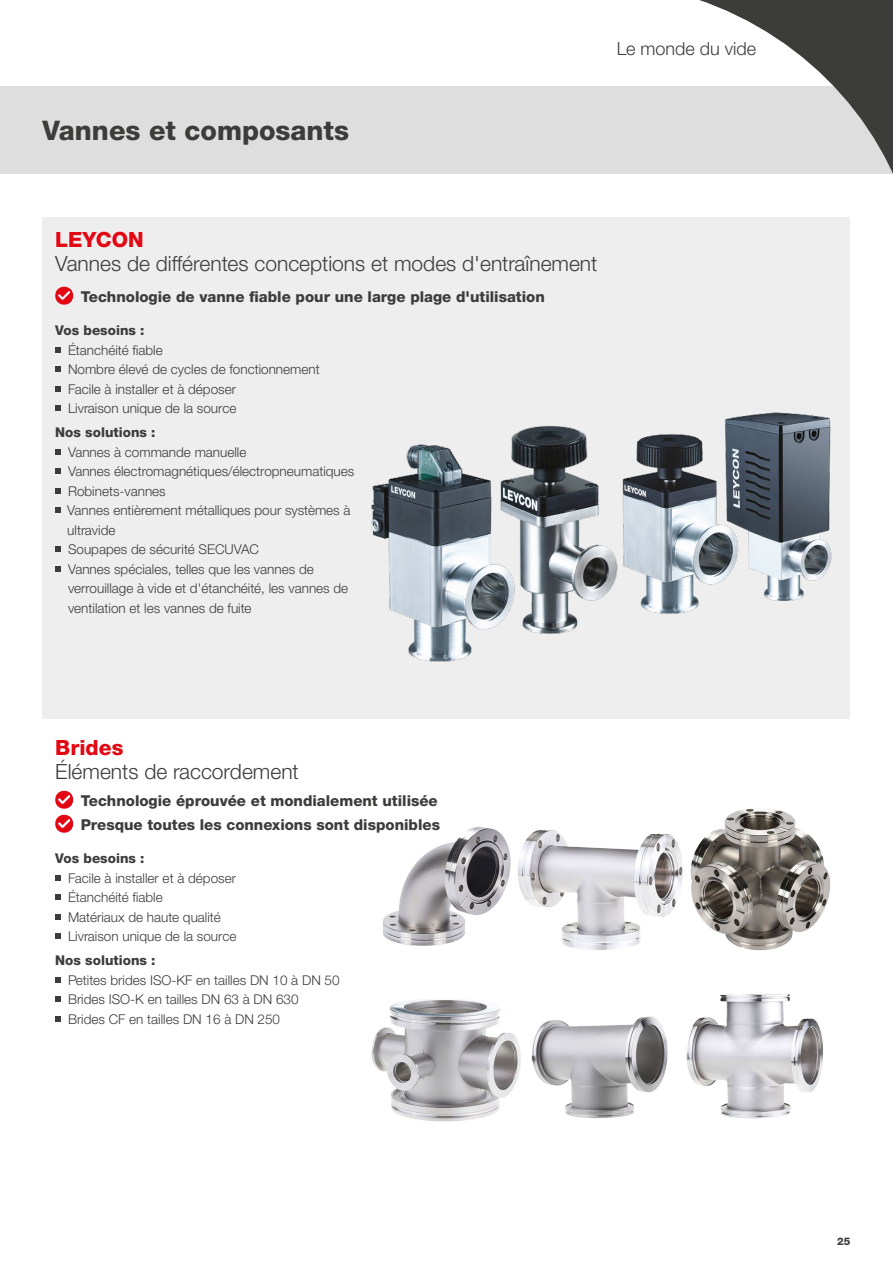
<style>
.page{position:relative;width:893px;height:1263px;background:#fff}
.page>*{position:absolute;margin:0;border:0;box-sizing:border-box;transform-origin:0 0}
.t1{font:800 27px "Helvetica Neue LTW1 G";color:#3c3c3b}
.t2{font:300 21px "Helvetica Neue LTW1 G";color:#3c3c3b}
.t3{font:800 21px "Helvetica Neue LTW1 G";color:#e30613}
.t4{font:300 18px "Helvetica Neue LTW1 G";color:#3c3c3b}
.t5{font:800 15px/24px "Helvetica Neue LTW1 G";color:#3c3c3b}
.t6{font:300 13.5px/19.5px "Helvetica Neue LTW1 G";color:#3c3c3b}
.t7{font:800 13.5px "Helvetica Neue LTW1 G";color:#3c3c3b}
.t8{font:800 10.5px "Helvetica Neue LTW1 G";color:#3c3c3b}
</style>
<div class="page">
<div style="left:43px;top:217px;width:807px;height:502px;background:#eee"></div>
<div style="left:0;top:87px;width:893px;height:87px;background:#dedede"></div>
<svg style="left:55px;top:791px;width:18px;height:18px"></svg>
<svg style="left:55px;top:815px;width:18px;height:18px"></svg>
<svg style="left:55px;top:287px;width:18px;height:18px"></svg>
<svg style="left:55px;top:875px;width:6px;height:5px"></svg>
<svg style="left:55px;top:894px;width:6px;height:6px"></svg>
<svg style="left:55px;top:914px;width:6px;height:5px"></svg>
<svg style="left:55px;top:933px;width:6px;height:6px"></svg>
<svg style="left:55px;top:977px;width:6px;height:5px"></svg>
<svg style="left:55px;top:996px;width:6px;height:6px"></svg>
<svg style="left:55px;top:1016px;width:6px;height:5px"></svg>
<svg style="left:55px;top:347px;width:6px;height:5px"></svg>
<svg style="left:55px;top:366px;width:6px;height:6px"></svg>
<svg style="left:55px;top:386px;width:6px;height:5px"></svg>
<svg style="left:55px;top:405px;width:6px;height:6px"></svg>
<svg style="left:55px;top:449px;width:6px;height:5px"></svg>
<svg style="left:55px;top:468px;width:6px;height:6px"></svg>
<svg style="left:55px;top:488px;width:6px;height:5px"></svg>
<svg style="left:55px;top:507px;width:6px;height:6px"></svg>
<svg style="left:55px;top:546px;width:6px;height:6px"></svg>
<svg style="left:55px;top:566px;width:6px;height:5px"></svg>
<img style="left:371px;top:412px;width:461px;height:250px">
<img style="left:382px;top:808px;width:449px;height:143px">
<img style="left:371px;top:994px;width:452px;height:128px">
<svg style="left:652px;top:0;width:241px;height:174px"></svg>
<h1 class="t1" style="left:43px;top:114px;width:308px">Vannes et composants</h1>
<h3 class="t4" style="left:617px;top:38px;width:141px">Le monde du vide</h3>
<h2 class="t3" style="left:55px;top:227px;width:90px">LEYCON</h2>
<h2 class="t2" style="left:55px;top:250px;width:544px">Vannes de différentes conceptions et modes d'entraînement</h2>
<p class="t5" style="left:81px;top:284px;width:465px">Technologie de vanne fiable pour une large plage d'utilisation</p>
<p class="t7" style="left:55px;top:322px;width:91px">Vos besoins :</p>
<p class="t6" style="left:68px;top:340px;width:253px">Étanchéité fiable<br>Nombre élevé de cycles de fonctionnement<br>Facile à installer et à déposer<br>Livraison unique de la source</p>
<p class="t7" style="left:55px;top:424px;width:102px">Nos solutions :</p>
<p class="t6" style="left:67px;top:442px;width:289px">Vannes à commande manuelle<br>Vannes électromagnétiques/électropneumatiques Robinets-vannes<br>Vannes entièrement métalliques pour systèmes à ultravide<br>Soupapes de sécurité SECUVAC<br>Vannes spéciales, telles que les vannes de verrouillage à vide et d'étanchéité, les vannes de ventilation et les vannes de fuite</p>
<h2 class="t3" style="left:55px;top:735px;width:70px">Brides</h2>
<h2 class="t2" style="left:55px;top:759px;width:245px">Éléments de raccordement</h2>
<p class="t5" style="left:81px;top:788px;width:361px">Technologie éprouvée et mondialement utilisée<br>Presque toutes les connexions sont disponibles</p>
<p class="t7" style="left:55px;top:850px;width:91px">Vos besoins :</p>
<p class="t6" style="left:68px;top:868px;width:170px">Facile à installer et à déposer<br>Étanchéité fiable<br>Matériaux de haute qualité<br>Livraison unique de la source</p>
<p class="t7" style="left:55px;top:952px;width:102px">Nos solutions :</p>
<p class="t6" style="left:68px;top:970px;width:273px">Petites brides ISO-KF en tailles DN 10 à DN 50<br>Brides ISO-K en tailles DN 63 à DN 630<br>Brides CF en tailles DN 16 à DN 250</p>
<p class="t8" style="left:837px;top:1235px;width:15px">25</p>
</div>
